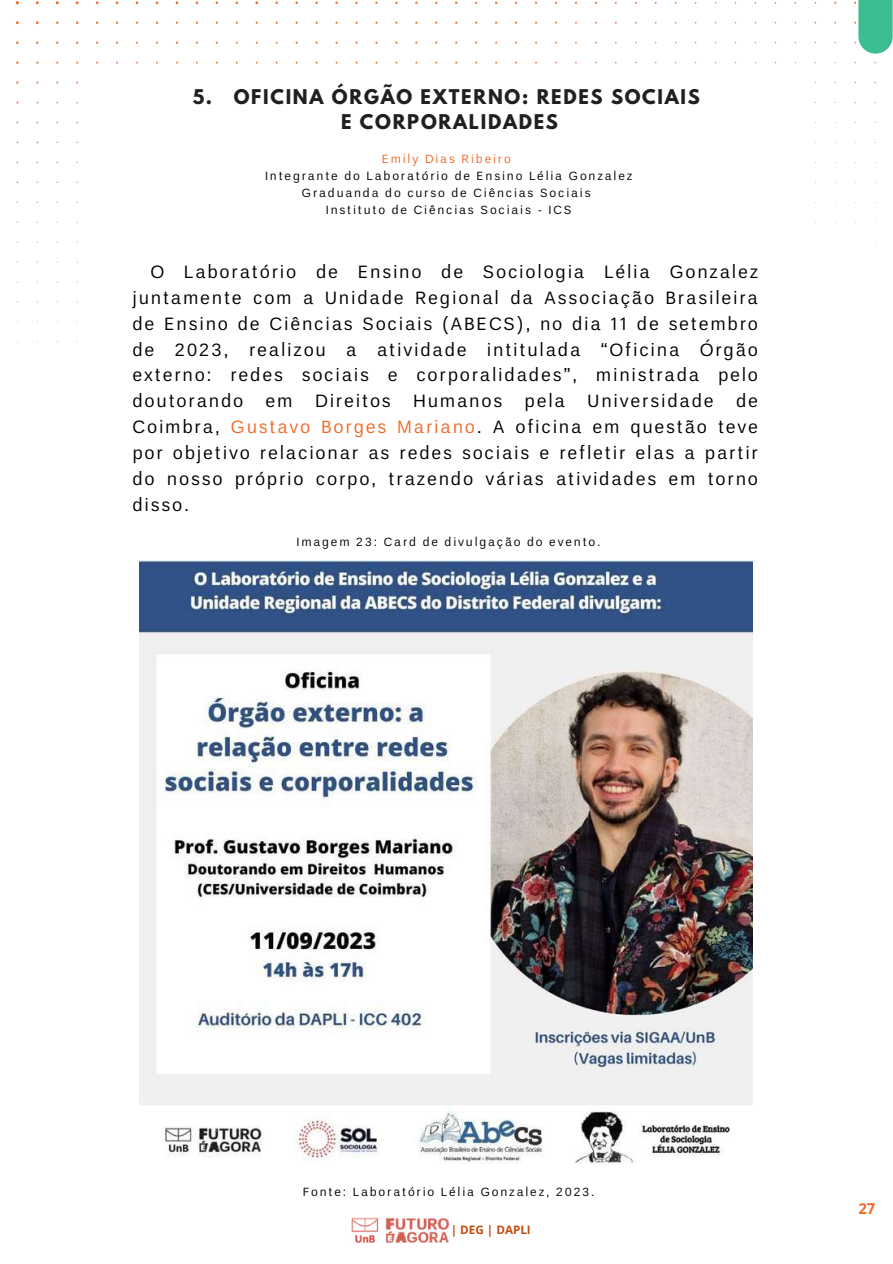
<style>
.page{position:relative;width:893px;height:1264px;background:#fff}
.page>*{position:absolute;margin:0;border:0;box-sizing:border-box;transform-origin:0 0}
.t1{font:18px/25.8px "Un B Pro";letter-spacing:.095em;color:#000;text-align:justify}
.t2{font:700 18px/25.8px "League Spartan";letter-spacing:.095em;color:#221f1f;text-align:center}
.t3{font:700 15px "Open Sans";color:#ef6a29}
.t4{font:12px/17px "Un B Pro";letter-spacing:.15em;color:#000;text-align:center}
.t5{font:12px "Un B Pro";letter-spacing:.15em;color:#ef6a29}
.t6{font:700 11.7px "Open Sans";color:#c44b10}
.s1{color:#ef6a29}
</style>
<div class="page">
<svg style="left:854px;top:0;width:38px;height:54px"></svg>
<img style="left:351px;top:1217px;width:98px;height:25px">
<img style="left:140px;top:560px;width:612px;height:604px">
<p class="t2" style="left:193px;top:86px;width:508px">5. OFICINA ÓRGÃO EXTERNO: REDES SOCIAIS<br>E CORPORALIDADES</p>
<p class="t5" style="left:382px;top:154px;width:130px">Emily Dias Ribeiro</p>
<p class="t4" style="left:265px;top:168px;width:369px">Integrante do Laboratório de Ensino Lélia Gonzalez<br>Graduanda do curso de Ciências Sociais<br>Instituto de Ciências Sociais - ICS</p>
<p class="t1" style="left:132px;top:260px;width:627px;text-indent:18px">O Laboratório de Ensino de Sociologia Lélia Gonzalez juntamente com a Unidade Regional da Associação Brasileira de Ensino de Ciências Sociais (ABECS), no dia 11 de setembro de 2023, realizou a atividade intitulada “Oficina Órgão externo: redes sociais e corporalidades”, ministrada pelo doutorando em Direitos Humanos pela Universidade de Coimbra, <span class="s1">Gustavo Borges Mariano</span>. A oficina em questão teve por objetivo relacionar as redes sociais e refletir elas a partir do nosso próprio corpo, trazendo várias atividades em torno disso.</p>
<p class="t4" style="left:296px;top:534px;width:305px">Imagem 23: Card de divulgação do evento.</p>
<p class="t4" style="left:303px;top:1183px;width:293px">Fonte: Laboratório Lélia Gonzalez, 2023.</p>
<p class="t6" style="left:451px;top:1220px;width:81px">| DEG | DAPLI</p>
<p class="t3" style="left:858px;top:1198px;width:19px">27</p>
</div>
